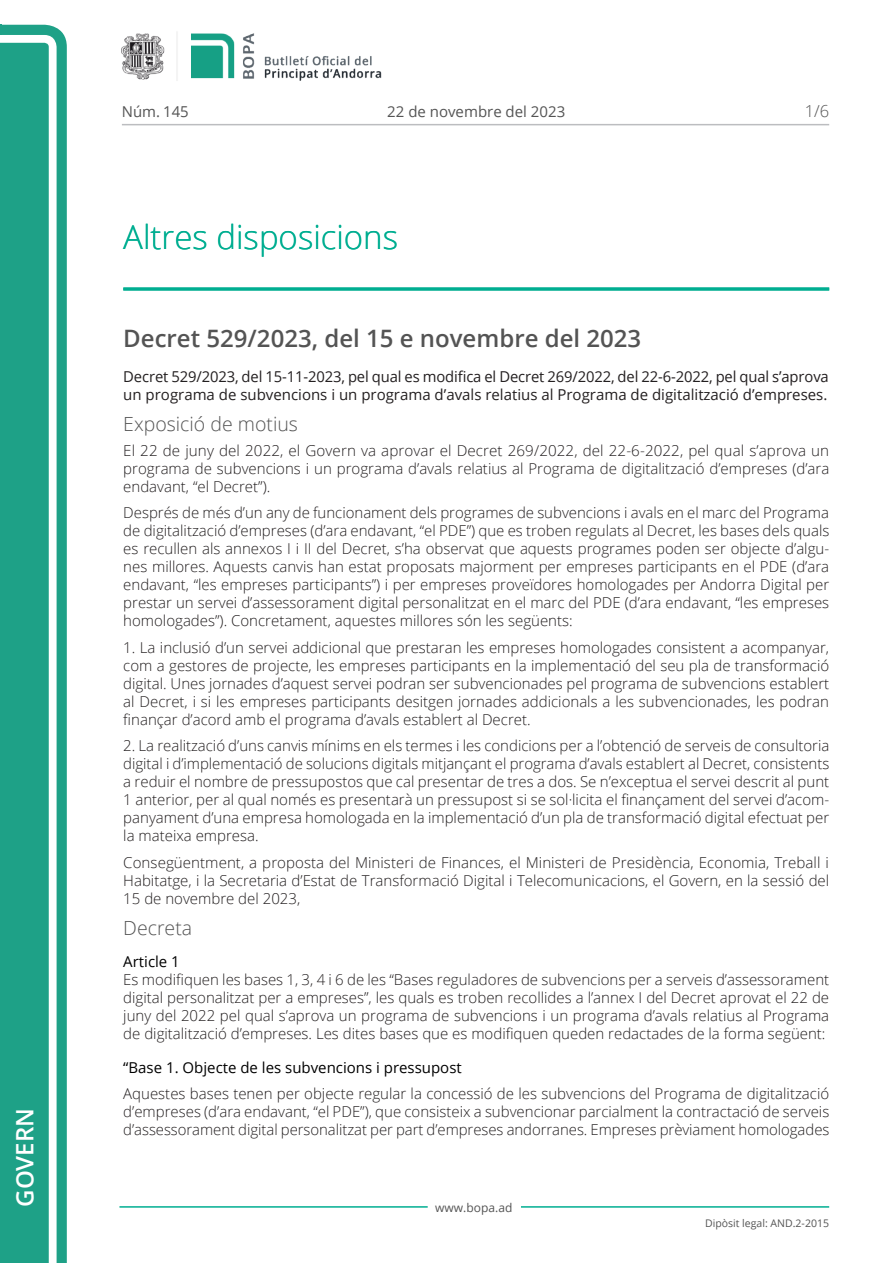
<style>
.page{position:relative;width:893px;height:1263px;background:#fff}
.page>*{position:absolute;margin:0;border:0;box-sizing:border-box;transform-origin:0 0}
.Titol_2_PAG{font:300 33px "Open Sans";color:#00ae91}
.Titol_3{font:600 24px "Open Sans";color:#545454}
.t1{font:600 24px "Open Sans";color:#fff}
.Titol_5{font:300 19.5px "Open Sans";color:#545454}
.num_pagina{font:300 16.5px "Open Sans";color:#545454}
.Body_text{font:300 15px/18px "Open Sans";color:#231f20;text-align:justify}
.Body_text_sumari{font:15px/18px "Open Sans";color:#231f20}
.Titol_7_plus{font:15px "Open Sans";color:#000}
.carrer{font:15px "Open Sans";color:#545454}
.Titol_7{font:15px "Open Sans";color:#000}
.t2{font:12px "Open Sans";color:#545454}
.t3{font:10.5px "Open Sans";color:#545454}
</style>
<div class="page">
<svg style="left:0;top:25px;width:67px;height:1238px;fill:#1ea187"></svg>
<div style="left:0;top:43px;width:49px;height:1220px;background:#1ea187"></div>
<img style="left:122px;top:32px;width:260px;height:49px">
<hr style="left:119px;top:1206px;width:309px;height:2px;background:#00ae91">
<hr style="left:521px;top:1206px;width:308px;height:2px;background:#00ae91">
<hr style="left:122px;top:124px;width:707px;height:1px;background:#bcbdc0">
<hr style="left:123px;top:287px;width:706px;height:3px;background:#00ae91">
<p class="t1" style="left:8px;top:1207px;width:100px;rotate:-90deg">Govern</p>
<p class="carrer" style="left:122px;top:102px;width:68px">Núm. 145</p>
<p class="carrer" style="left:387px;top:102px;width:179px">22 de novembre del 2023</p>
<p class="Titol_2_PAG" style="left:123px;top:215px;width:276px">Altres disposicions</p>
<p class="num_pagina" style="left:805px;top:100px;width:26px">1/6</p>
<p class="Titol_3" style="left:123px;top:321px;width:519px">Decret 529/2023, del 15 e novembre del 2023</p>
<p class="Body_text_sumari" style="left:123px;top:367px;width:707px">Decret 529/2023, del 15-11-2023, pel qual es modifica el Decret 269/2022, del 22-6-2022, pel qual s’aprova un programa de subvencions i un programa d’avals relatius al Programa de digitalització d’empreses.</p>
<p class="Titol_5" style="left:123px;top:410px;width:176px">Exposició de motius</p>
<p class="Body_text" style="left:123px;top:441px;width:708px">El 22 de juny del 2022, el Govern va aprovar el Decret 269/2022, del 22-6-2022, pel qual s’aprova un programa de subvencions i un programa d’avals relatius al Programa de digitalització d’empreses (d’ara endavant, “el Decret”).</p>
<p class="Body_text" style="left:123px;top:503px;width:708px">Després de més d’un any de funcionament dels programes de subvencions i avals en el marc del Programa de digitalització d’empreses (d’ara endavant, “el PDE”) que es troben regulats al Decret, les bases dels quals es recullen als annexos I i II del Decret, s’ha observat que aquests programes poden ser objecte d’algu&shy;nes millores. Aquests canvis han estat proposats majorment per empreses participants en el PDE (d’ara endavant, “les empreses participants”) i per empreses proveïdores homologades per Andorra Digital per prestar un servei d’assessorament digital personalitzat en el marc del PDE (d’ara endavant, “les empreses homologades”). Concretament, aquestes millores són les següents:</p>
<p class="Body_text" style="left:123px;top:638px;width:707px">1. La inclusió d’un servei addicional que prestaran les empreses homologades consistent a acompanyar, com a gestores de projecte, les empreses participants en la implementació del seu pla de transformació digital. Unes jornades d’aquest servei podran ser subvencionades pel programa de subvencions establert al Decret, i si les empreses participants desitgen jornades addicionals a les subvencionades, les podran finançar d’acord amb el programa d’avals establert al Decret.</p>
<p class="Body_text" style="left:123px;top:736px;width:707px">2. La realització d’uns canvis mínims en els termes i les condicions per a l’obtenció de serveis de consultoria digital i d’implementació de solucions digitals mitjançant el programa d’avals establert al Decret, consistents a reduir el nombre de pressupostos que cal presentar de tres a dos. Se n’exceptua el servei descrit al punt 1 anterior, per al qual només es presentarà un pressupost si se sol·licita el finançament del servei d’acom&shy;panyament d’una empresa homologada en la implementació d’un pla de transformació digital efectuat per la mateixa empresa.</p>
<p class="Body_text" style="left:123px;top:853px;width:707px">Consegüentment, a proposta del Ministeri de Finances, el Ministeri de Presidència, Economia, Treball i Habitatge, i la Secretaria d’Estat de Transformació Digital i Telecomunicacions, el Govern, en la sessió del 15 de novembre del 2023,</p>
<p class="Titol_5" style="left:123px;top:914px;width:70px">Decreta</p>
<p class="Titol_7" style="left:123px;top:951px;width:58px">Article 1</p>
<p class="Body_text" style="left:123px;top:970px;width:707px">Es modifiquen les bases 1, 3, 4 i 6 de les “Bases reguladores de subvencions per a serveis d’assessorament digital personalitzat per a empreses”, les quals es troben recollides a l’annex I del Decret aprovat el 22 de juny del 2022 pel qual s’aprova un programa de subvencions i un programa d’avals relatius al Programa de digitalització d’empreses. Les dites bases que es modifiquen queden redactades de la forma següent:</p>
<p class="Titol_7_plus" style="left:123px;top:1057px;width:340px">“Base 1. Objecte de les subvencions i pressupost</p>
<p class="Body_text" style="left:123px;top:1084px;width:708px">Aquestes bases tenen per objecte regular la concessió de les subvencions del Programa de digitalització d’empreses (d’ara endavant, “el PDE”), que consisteix a subvencionar parcialment la contractació de serveis d’assessorament digital personalitzat per part d’empreses andorranes. Empreses prèviament homologades</p>
<p class="t2" style="left:435px;top:1199px;width:79px">www.bopa.ad</p>
<p class="t3" style="left:705px;top:1216px;width:125px">Dipòsit legal: AND.2-2015</p>
</div>
